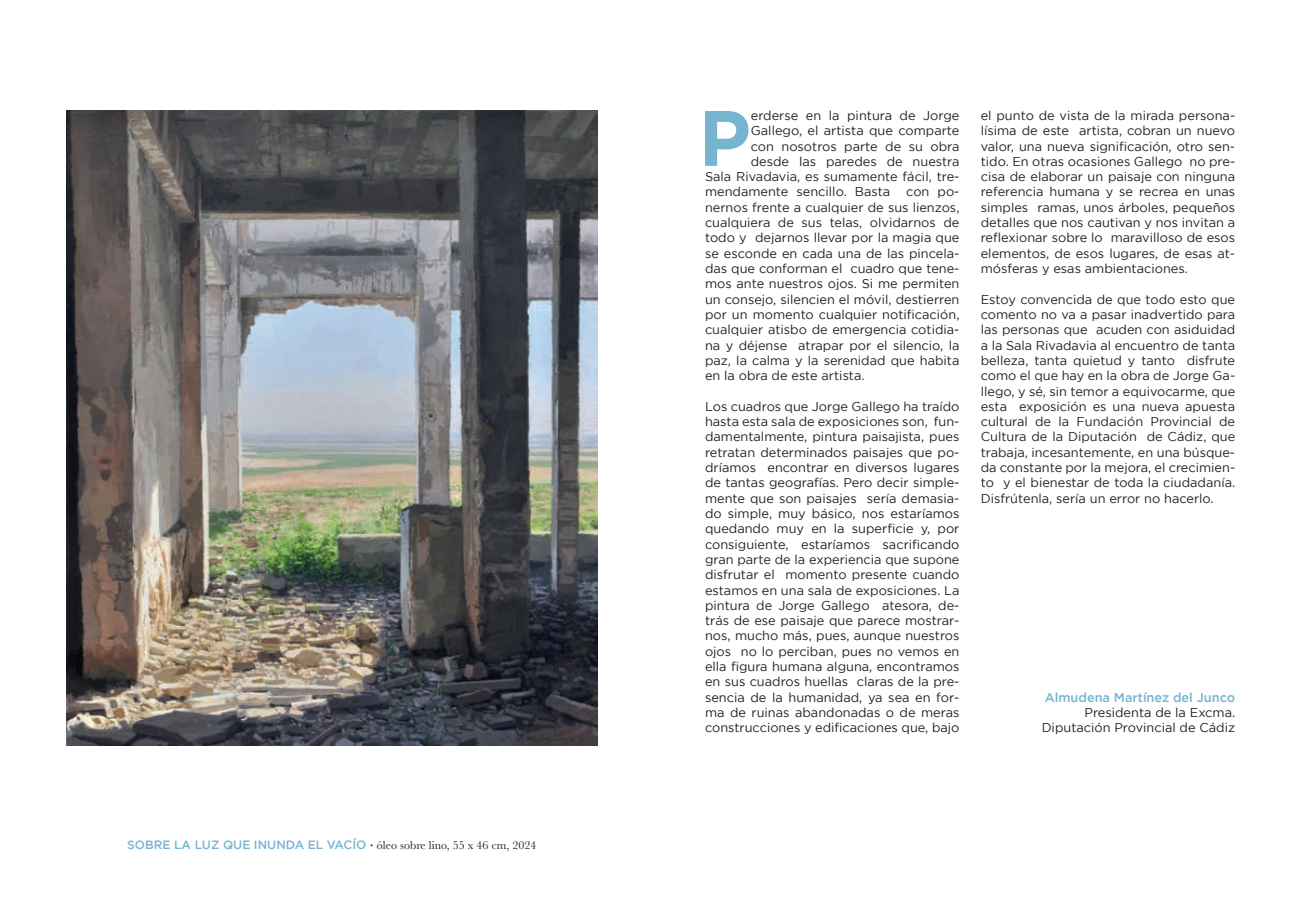
<style>
.page{position:relative;width:1302px;height:919px;background:#fff}
.page>*{position:absolute;margin:0;border:0;box-sizing:border-box;transform-origin:0 0}
.t1{font:700 78.3px "Gotham";color:#76b4cf}
.t2{font:12.75px/15.3px "Gotham";color:#231f20;text-align:justify}
.t3{font:500 12.75px "Gotham";color:#76b4cf}
.t4{font:500 12px "Gotham";color:#76b4cf}
.s1{color:#231f20}
.s2{font-family:"Baskerville";font-weight:400;color:#231f20}
</style>
<div class="page">
<img style="left:67px;top:111px;width:530px;height:634px">
<p class="t4" style="left:127px;top:837px;width:410px">SOBRE LA LUZ QUE INUNDA EL VACÍO <span class="s1">·</span> <span class="s2">óleo sobre lino, 55 x 46 cm, 2024</span></p>
<h1 class="t1" style="left:698px;top:93px;width:54px">P</h1>
<p class="t2" style="left:750px;top:108px;width:210px">erderse en la pintura de Jorge</p>
<p class="t2" style="left:750px;top:123px;width:210px">Gallego, el artista que comparte</p>
<p class="t2" style="left:750px;top:138px;width:210px">con nosotros parte de su obra</p>
<p class="t2" style="left:750px;top:153px;width:210px">desde las paredes de nuestra</p>
<p class="t2" style="left:705px;top:169px;width:256px">Sala Rivadavia, es sumamente fácil, tre-</p>
<p class="t2" style="left:705px;top:184px;width:187px">mendamente sencillo. Basta</p>
<p class="t2" style="left:705px;top:184px;width:256px;text-indent:201px">con po&shy;nernos frente a cualquier de sus lienzos, cualquiera de sus telas, olvidarnos de todo y dejarnos llevar por la magia que se esconde en cada una de las pincela&shy;das que conforman el cuadro que tene&shy;mos ante nuestros ojos. Si me permiten un consejo, silencien el móvil, destierren por un momento cualquier notificación, cualquier atisbo de emergencia cotidia&shy;na y déjense atrapar por el silencio, la paz, la calma y la serenidad que habita en la obra de este artista.</p>
<p class="t2" style="left:705px;top:398px;width:256px">Los cuadros que Jorge Gallego ha traído hasta esta sala de exposiciones son, fun&shy;damentalmente, pintura paisajista, pues retratan determinados paisajes que po&shy;dríamos encontrar en diversos lugares de tantas geografías. Pero decir simple&shy;mente que son paisajes sería demasia&shy;do simple, muy básico, nos estaríamos quedando muy en la superficie y, por consiguiente, estaríamos sacrificando gran parte de la experiencia que supone disfrutar el momento presente cuando estamos en una sala de exposiciones. La pintura de Jorge Gallego atesora, de&shy;trás de ese paisaje que parece mostrar&shy;nos, mucho más, pues, aunque nuestros ojos no lo perciban, pues no vemos en ella figura humana alguna, encontramos en sus cuadros huellas claras de la pre&shy;sencia de la humanidad, ya sea en for&shy;ma de ruinas abandonadas o de meras construcciones y edificaciones que, bajo</p>
<p class="t2" style="left:980px;top:108px;width:256px">el punto de vista de la mirada persona&shy;lísima de este artista, cobran un nuevo valor, una nueva significación, otro sen&shy;tido. En otras ocasiones Gallego no pre&shy;cisa de elaborar un paisaje con ninguna referencia humana y se recrea en unas simples ramas, unos árboles, pequeños detalles que nos cautivan y nos invitan a reflexionar sobre lo maravilloso de esos elementos, de esos lugares, de esas at&shy;mósferas y esas ambientaciones.</p>
<p class="t2" style="left:980px;top:291px;width:256px">Estoy convencida de que todo esto que comento no va a pasar inadvertido para las personas que acuden con asiduidad a la Sala Rivadavia al encuentro de tanta belleza, tanta quietud y tanto disfrute como el que hay en la obra de Jorge Ga&shy;llego, y sé, sin temor a equivocarme, que esta exposición es una nueva apuesta cultural de la Fundación Provincial de Cultura de la Diputación de Cádiz, que trabaja, incesantemente, en una búsque&shy;da constante por la mejora, el crecimien&shy;to y el bienestar de toda la ciudadanía.<br>Disfrútenla, sería un error no hacerlo.</p>
<p class="t3" style="left:1044px;top:690px;width:192px">Almudena Martínez del Junco</p>
<p class="t2" style="left:1041px;top:704px;width:195px;text-align:right">Presidenta de la Excma.<br>Diputación Provincial de Cádiz</p>
</div>
